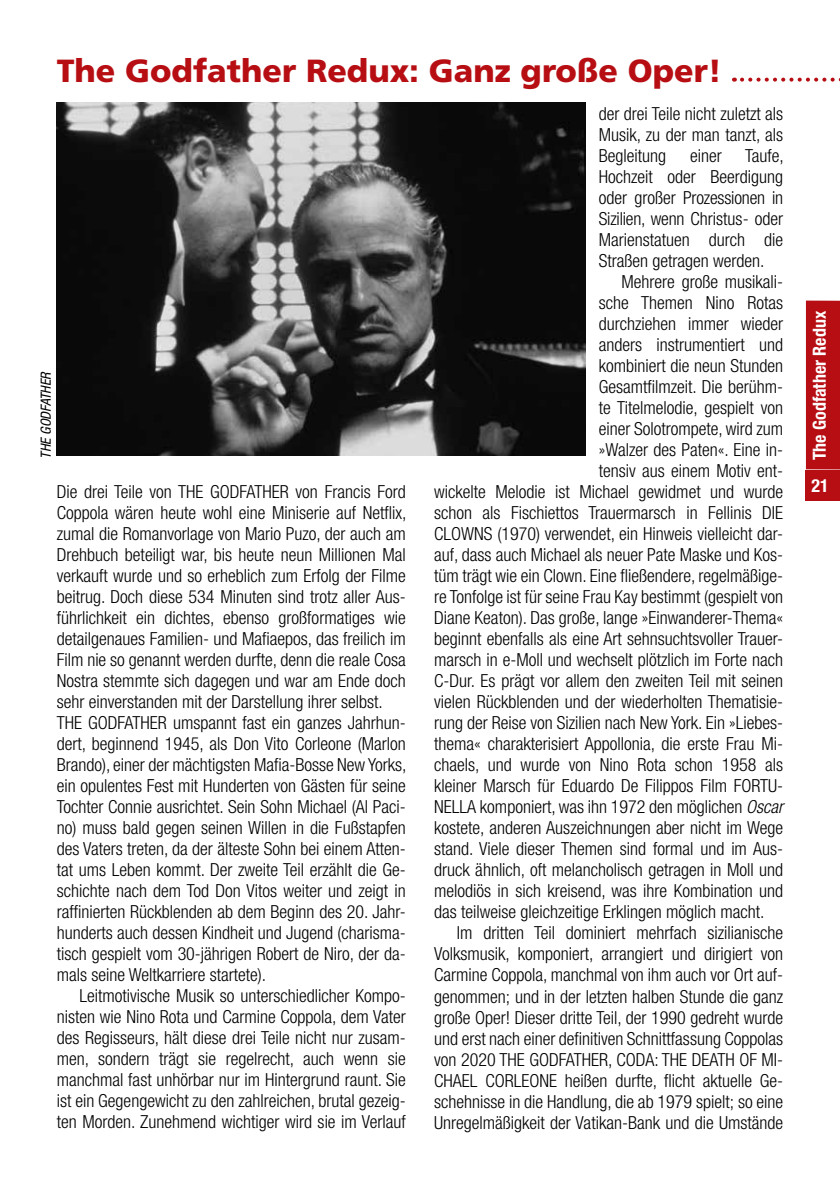
<style>
.page{position:relative;width:840px;height:1191px;background:#fff}
.page>*{position:absolute;margin:0;border:0;box-sizing:border-box;transform-origin:0 0}
.t1{font:900 32px "Frutiger";color:#b70e13}
.t2{font:300 condensed 18px/21px "Helvetica Neue LT Pro";color:#000;text-align:justify}
.t3{font:700 condensed 18px "Helvetica Neue LT Pro";color:#fff}
.t4{font:italic condensed 14px "Helvetica Neue LT Pro";color:#000}
.s1{font-style:italic}
</style>
<div class="page">
<div style="left:805px;top:300px;width:34px;height:169px;background:#b70e13"></div>
<div style="left:805px;top:471px;width:34px;height:30px;background:#b70e13"></div>
<svg style="left:741px;top:78px;width:99px;height:4px"></svg>
<img style="left:57px;top:102px;width:528px;height:354px">
<h1 class="t1" style="left:57px;top:51px;width:666px">The Godfather Redux: Ganz große Oper!</h1>
<p class="t4" style="left:38px;top:459px;width:89px;rotate:-90deg">THE GODFATHER</p>
<p class="t2" style="left:57px;top:481px;width:351px;text-align:left">Die drei Teile von THE GODFATHER von Francis Ford Coppola wären heute wohl eine Miniserie auf Netflix, zumal die Romanvorlage von Mario Puzo, der auch am Drehbuch beteiligt war, bis heute neun Millionen Mal verkauft wurde und so erheblich zum Erfolg der Filme beitrug. Doch diese 534 Minuten sind trotz aller Aus&shy;führlichkeit ein dichtes, ebenso großformatiges wie detailgenaues Familien- und Mafiaepos, das freilich im Film nie so genannt werden durfte, denn die reale Cosa Nostra stemmte sich dagegen und war am Ende doch sehr einverstanden mit der Darstellung ihrer selbst.<br>THE GODFATHER umspannt fast ein ganzes Jahrhun&shy;dert, beginnend 1945, als Don Vito Corleone (Marlon Brando), einer der mächtigsten Mafia-Bosse New Yorks, ein opulentes Fest mit Hunderten von Gästen für seine Tochter Connie ausrichtet. Sein Sohn Michael (Al Paci&shy;no) muss bald gegen seinen Willen in die Fußstapfen des Vaters treten, da der älteste Sohn bei einem Atten&shy;tat ums Leben kommt. Der zweite Teil erzählt die Ge&shy;schichte nach dem Tod Don Vitos weiter und zeigt in raffinierten Rückblenden ab dem Beginn des 20. Jahr&shy;hunderts auch dessen Kindheit und Jugend (charisma&shy;tisch gespielt vom 30-jährigen Robert de Niro, der da&shy;mals seine Weltkarriere startete).</p>
<p class="t2" style="left:57px;top:985px;width:350px;text-indent:23px">Leitmotivische Musik so unterschiedlicher Kompo&shy;nisten wie Nino Rota und Carmine Coppola, dem Vater des Regisseurs, hält diese drei Teile nicht nur zusam&shy;men, sondern trägt sie regelrecht, auch wenn sie manchmal fast unhörbar nur im Hintergrund raunt. Sie ist ein Gegengewicht zu den zahlreichen, brutal gezeig&shy;ten Morden. Zunehmend wichtiger wird sie im Verlauf</p>
<p class="t2" style="left:598px;top:103px;width:186px">der drei Teile nicht zuletzt als Musik, zu der man tanzt, als Begleitung</p>
<p class="t2" style="left:598px;top:145px;width:186px;text-indent:146px">Taufe, Hochzeit oder Beerdigung oder großer Prozessionen in Sizilien, wenn Christus- oder Marienstatuen durch die Straßen getragen werden.</p>
<p class="t2" style="left:621px;top:271px;width:163px">Mehrere große musikali-</p>
<p class="t2" style="left:598px;top:292px;width:186px">sche Themen Nino Rotas</p>
<p class="t2" style="left:598px;top:313px;width:186px">durchziehen immer wieder</p>
<p class="t2" style="left:598px;top:334px;width:186px">anders instrumentiert und</p>
<p class="t2" style="left:598px;top:355px;width:186px">kombiniert die neun Stunden</p>
<p class="t2" style="left:598px;top:376px;width:186px">Gesamtfilmzeit. Die berühm-</p>
<p class="t2" style="left:598px;top:397px;width:186px">te Titelmelodie, gespielt von</p>
<p class="t2" style="left:598px;top:418px;width:186px">einer Solotrompete, wird zum</p>
<p class="t2" style="left:598px;top:439px;width:186px">»Walzer des Paten«. Eine in-</p>
<p class="t2" style="left:598px;top:460px;width:186px">tensiv aus einem Motiv ent-</p>
<p class="t2" style="left:434px;top:481px;width:350px">wickelte Melodie ist Michael gewidmet und wurde</p>
<p class="t2" style="left:434px;top:502px;width:350px">schon als Fischiettos Trauermarsch in Fellinis DIE</p>
<p class="t2" style="left:434px;top:523px;width:350px">CLOWNS (1970) verwendet, ein Hinweis vielleicht dar-</p>
<p class="t2" style="left:434px;top:544px;width:350px">auf, dass auch Michael als neuer Pate Maske und Kos-</p>
<p class="t2" style="left:434px;top:565px;width:350px">tüm trägt wie ein Clown. Eine fließendere, regelmäßige-</p>
<p class="t2" style="left:434px;top:586px;width:350px">re Tonfolge ist für seine Frau Kay bestimmt (gespielt von</p>
<p class="t2" style="left:434px;top:607px;width:350px">Diane Keaton). Das große, lange »Einwanderer-Thema«</p>
<p class="t2" style="left:434px;top:628px;width:350px">beginnt ebenfalls als eine Art sehnsuchtsvoller Trauer-</p>
<p class="t2" style="left:434px;top:649px;width:350px">marsch in e-Moll und wechselt plötzlich im Forte nach</p>
<p class="t2" style="left:434px;top:670px;width:350px">C-Dur. Es prägt vor allem den zweiten Teil mit seinen</p>
<p class="t2" style="left:434px;top:691px;width:350px">vielen Rückblenden und der wiederholten Thematisie-</p>
<p class="t2" style="left:434px;top:712px;width:350px">rung der Reise von Sizilien nach New York. Ein »Liebes-</p>
<p class="t2" style="left:434px;top:733px;width:350px">thema« charakterisiert Appollonia, die erste Frau Mi-</p>
<p class="t2" style="left:434px;top:754px;width:350px">chaels, und wurde von Nino Rota schon 1958 als</p>
<p class="t2" style="left:434px;top:775px;width:350px">kleiner Marsch für Eduardo De Filippos Film FORTU-</p>
<p class="t2" style="left:434px;top:796px;width:350px">NELLA komponiert, was ihn 1972 den möglichen <span class="s1">Oscar</span></p>
<p class="t2" style="left:434px;top:817px;width:350px">kostete, anderen Auszeichnungen aber nicht im Wege</p>
<p class="t2" style="left:434px;top:838px;width:350px">stand. Viele dieser Themen sind formal und im Aus-</p>
<p class="t2" style="left:434px;top:859px;width:350px">druck ähnlich, oft melancholisch getragen in Moll und</p>
<p class="t2" style="left:434px;top:880px;width:350px">melodiös in sich kreisend, was ihre Kombination und</p>
<p class="t2" style="left:434px;top:901px;width:332px">das teilweise gleichzeitige Erklingen möglich macht.</p>
<p class="t2" style="left:456px;top:922px;width:328px">Im dritten Teil dominiert mehrfach sizilianische</p>
<p class="t2" style="left:434px;top:943px;width:350px">Volksmusik, komponiert, arrangiert und dirigiert von</p>
<p class="t2" style="left:434px;top:964px;width:350px">Carmine Coppola, manchmal von ihm auch vor Ort auf-</p>
<p class="t2" style="left:434px;top:985px;width:350px">genommen; und in der letzten halben Stunde die ganz</p>
<p class="t2" style="left:434px;top:1006px;width:350px">große Oper! Dieser dritte Teil, der 1990 gedreht wurde</p>
<p class="t2" style="left:434px;top:1027px;width:350px">und erst nach einer definitiven Schnittfassung Coppolas</p>
<p class="t2" style="left:434px;top:1048px;width:350px">von 2020 THE GODFATHER, CODA: THE DEATH OF MI-</p>
<p class="t2" style="left:434px;top:1069px;width:350px">CHAEL CORLEONE heißen durfte, flicht aktuelle Ge-</p>
<p class="t2" style="left:434px;top:1090px;width:350px">schehnisse in die Handlung, die ab 1979 spielt; so eine</p>
<p class="t2" style="left:434px;top:1111px;width:350px">Unregelmäßigkeit der Vatikan-Bank und die Umstände</p>
<p class="t2" style="left:689px;top:145px;width:33px">einer</p>
<p class="t3" style="left:808px;top:460px;width:151px;rotate:-90deg">The Godfather Redux</p>
<p class="t3" style="left:811px;top:475px;width:19px">21</p>
</div>
